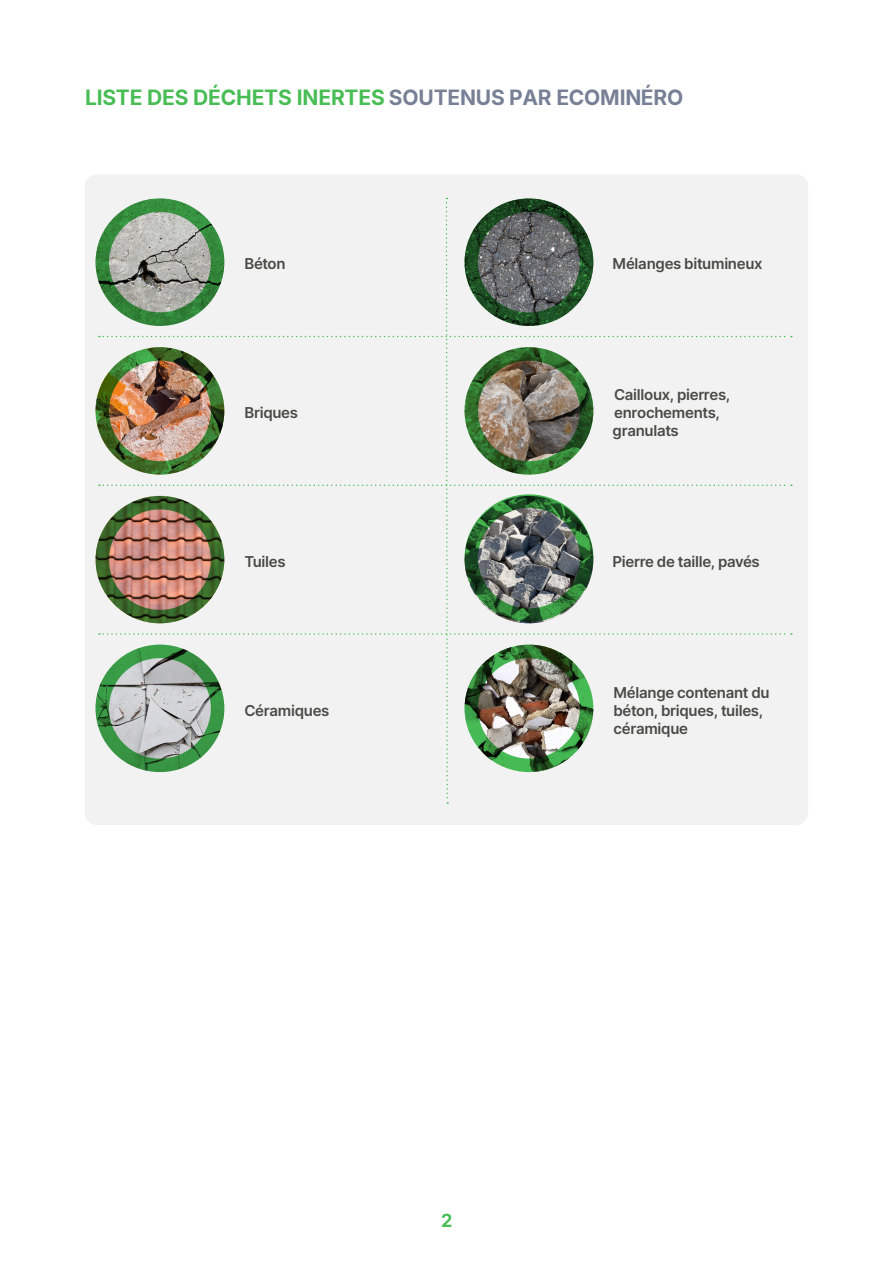
<style>
.page{position:relative;width:893px;height:1263px;background:#fff}
.page>*{position:absolute;margin:0;border:0;box-sizing:border-box;transform-origin:0 0}
.t1{font:700 21px "Inter";letter-spacing:-.01em;color:#47bd54}
.t2{font:700 18px "Inter";color:#47bd54}
.t3{font:600 15px/18px "Inter";letter-spacing:-.02em;color:#4a4a49}
.s1{color:#788096}
</style>
<div class="page">
<div style="left:85px;top:174px;width:723px;height:651px;background:#f2f2f2;border-radius:12px"></div>
<svg style="left:99px;top:198px;width:692px;height:606px"></svg>
<p class="t1" style="left:85px;top:82px;width:599px">LISTE DES DÉCHETS INERTES <span class="s1">SOUTENUS PAR ECOMINÉRO</span></p>
<p class="t3" style="left:244px;top:255px;width:43px">Béton</p>
<p class="t3" style="left:244px;top:403px;width:55px">Briques</p>
<p class="t3" style="left:612px;top:255px;width:151px">Mélanges bitumineux</p>
<p class="t3" style="left:612px;top:385px;width:119px">Cailloux, pierres, enrochements, granulats</p>
<p class="t3" style="left:244px;top:552px;width:43px">Tuiles</p>
<p class="t3" style="left:612px;top:552px;width:149px">Pierre de taille, pavés</p>
<p class="t3" style="left:244px;top:701px;width:87px">Céramiques</p>
<p class="t3" style="left:613px;top:683px;width:158px">Mélange contenant du béton, briques, tuiles, céramique</p>
<p class="t2" style="left:441px;top:1207px;width:13px">2</p>
</div>
